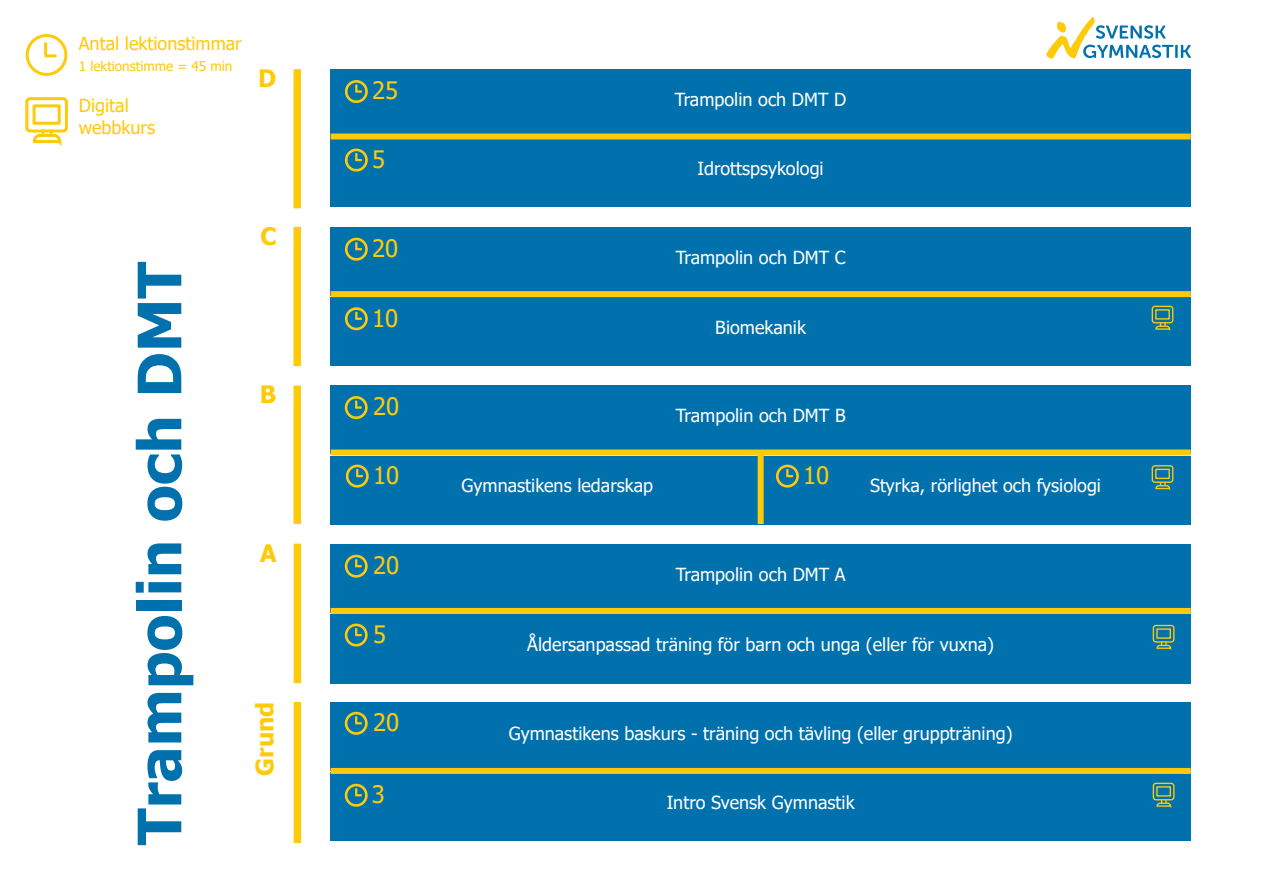
<style>
.page{position:relative;width:1263px;height:893px;background:#fff}
.page>*{position:absolute;margin:0;border:0;box-sizing:border-box;transform-origin:0 0}
.t1{font:700 60px "Tahoma";color:#0071ad}
.t2{font:24px "Tahoma";color:#feca0a}
.t3{font:700 24px "Tahoma";color:#feca0a}
.t4{font:18px "Tahoma";color:#fff}
.t5{font:18px "Tahoma";color:#feca0a}
.t6{font:13.5px "Tahoma";color:#feca0a}
</style>
<div class="page">
<svg style="left:1046px;top:17px;width:145px;height:42px"></svg>
<div style="left:331px;top:772px;width:860px;height:69px;background:#0071ad"></div>
<div style="left:331px;top:702px;width:860px;height:69px;background:#0071ad"></div>
<div style="left:331px;top:614px;width:860px;height:69px;background:#0071ad"></div>
<div style="left:331px;top:544px;width:860px;height:68px;background:#0071ad"></div>
<div style="left:331px;top:456px;width:860px;height:68px;background:#0071ad"></div>
<div style="left:331px;top:297px;width:860px;height:69px;background:#0071ad"></div>
<div style="left:331px;top:139px;width:860px;height:68px;background:#0071ad"></div>
<div style="left:331px;top:386px;width:860px;height:68px;background:#0071ad"></div>
<div style="left:331px;top:227px;width:860px;height:69px;background:#0071ad"></div>
<div style="left:331px;top:70px;width:860px;height:68px;background:#0071ad"></div>
<div style="left:294px;top:544px;width:7px;height:139px;background:#feca0a"></div>
<div style="left:293px;top:385px;width:8px;height:139px;background:#feca0a"></div>
<div style="left:293px;top:227px;width:8px;height:139px;background:#feca0a"></div>
<div style="left:293px;top:69px;width:8px;height:139px;background:#feca0a"></div>
<div style="left:331px;top:291px;width:860px;height:6px;background:#feca0a"></div>
<div style="left:331px;top:133px;width:860px;height:6px;background:#feca0a"></div>
<div style="left:331px;top:449px;width:860px;height:6px;background:#feca0a"></div>
<div style="left:331px;top:608px;width:860px;height:6px;background:#feca0a"></div>
<div style="left:331px;top:768px;width:860px;height:6px;background:#feca0a"></div>
<div style="left:1155px;top:309px;width:15px;height:11px;border:1px solid #feca0a"></div>
<div style="left:1152px;top:306px;width:21px;height:17px;border:1px solid #feca0a;border-radius:3px"></div>
<svg style="left:1154px;top:323px;width:17px;height:7px"></svg>
<div style="left:1155px;top:469px;width:15px;height:10px;border:1px solid #feca0a"></div>
<div style="left:1152px;top:465px;width:21px;height:18px;border:1px solid #feca0a;border-radius:3px"></div>
<svg style="left:1154px;top:482px;width:17px;height:8px"></svg>
<div style="left:1153px;top:625px;width:21px;height:18px;border:1px solid #feca0a;border-radius:3px"></div>
<svg style="left:1155px;top:642px;width:17px;height:8px"></svg>
<div style="left:1153px;top:783px;width:21px;height:17px;border:1px solid #feca0a;border-radius:3px"></div>
<svg style="left:1155px;top:800px;width:17px;height:7px"></svg>
<div style="left:345px;top:307px;width:23px;height:23px;border:3px solid #feca0a;border-radius:50%"></div>
<svg style="left:355px;top:312px;width:7px;height:8px"></svg>
<div style="left:345px;top:149px;width:23px;height:23px;border:3px solid #feca0a;border-radius:50%"></div>
<svg style="left:355px;top:153px;width:7px;height:8px"></svg>
<div style="left:345px;top:238px;width:23px;height:23px;border:3px solid #feca0a;border-radius:50%"></div>
<svg style="left:355px;top:242px;width:7px;height:8px"></svg>
<div style="left:345px;top:80px;width:23px;height:23px;border:3px solid #feca0a;border-radius:50%"></div>
<svg style="left:355px;top:85px;width:7px;height:8px"></svg>
<div style="left:345px;top:396px;width:23px;height:23px;border:3px solid #feca0a;border-radius:50%"></div>
<svg style="left:355px;top:401px;width:7px;height:8px"></svg>
<div style="left:345px;top:555px;width:23px;height:23px;border:3px solid #feca0a;border-radius:50%"></div>
<svg style="left:355px;top:559px;width:7px;height:8px"></svg>
<div style="left:345px;top:712px;width:23px;height:23px;border:3px solid #feca0a;border-radius:50%"></div>
<svg style="left:355px;top:716px;width:7px;height:8px"></svg>
<div style="left:345px;top:624px;width:23px;height:23px;border:3px solid #feca0a;border-radius:50%"></div>
<svg style="left:355px;top:628px;width:7px;height:8px"></svg>
<div style="left:345px;top:784px;width:23px;height:23px;border:3px solid #feca0a;border-radius:50%"></div>
<svg style="left:355px;top:788px;width:7px;height:8px"></svg>
<div style="left:346px;top:465px;width:23px;height:23px;border:3px solid #feca0a;border-radius:50%"></div>
<svg style="left:356px;top:469px;width:7px;height:8px"></svg>
<div style="left:776px;top:465px;width:23px;height:23px;border:3px solid #feca0a;border-radius:50%"></div>
<svg style="left:786px;top:469px;width:7px;height:8px"></svg>
<div style="left:758px;top:454px;width:6px;height:70px;background:#feca0a"></div>
<div style="left:294px;top:702px;width:7px;height:141px;background:#feca0a"></div>
<div style="left:33px;top:104px;width:28px;height:21px;border:3px solid #feca0a"></div>
<div style="left:25px;top:97px;width:43px;height:36px;border:3px solid #feca0a;border-radius:3px"></div>
<svg style="left:31px;top:129px;width:32px;height:16px"></svg>
<div style="left:26px;top:34px;width:41px;height:42px;border:3px solid #feca0a;border-radius:50%"></div>
<svg style="left:44px;top:42px;width:13px;height:15px"></svg>
<p class="t5" style="left:79px;top:32px;width:164px">Antal lektionstimmar</p>
<p class="t6" style="left:79px;top:57px;width:155px">1 lektionstimme = 45 min</p>
<p class="t5" style="left:79px;top:93px;width:52px">Digital</p>
<p class="t5" style="left:79px;top:115px;width:78px">webbkurs</p>
<p class="t3" style="left:258px;top:61px;width:20px">D</p>
<p class="t1" style="left:117px;top:845px;width:585px;rotate:-90deg">Trampolin och DMT</p>
<p class="t3" style="left:260px;top:220px;width:18px">C</p>
<p class="t3" style="left:260px;top:377px;width:18px">B</p>
<p class="t3" style="left:260px;top:537px;width:18px">A</p>
<p class="t3" style="left:248px;top:776px;width:76px;rotate:-90deg">Grund</p>
<p class="t2" style="left:372px;top:75px;width:28px">25</p>
<p class="t2" style="left:372px;top:143px;width:15px">5</p>
<p class="t2" style="left:372px;top:232px;width:28px">20</p>
<p class="t2" style="left:372px;top:302px;width:28px">10</p>
<p class="t2" style="left:373px;top:391px;width:28px">20</p>
<p class="t4" style="left:675px;top:88px;width:173px">Trampolin och DMT D</p>
<p class="t4" style="left:698px;top:157px;width:128px">Idrottspsykologi</p>
<p class="t4" style="left:676px;top:245px;width:172px">Trampolin och DMT C</p>
<p class="t4" style="left:715px;top:315px;width:92px">Biomekanik</p>
<p class="t4" style="left:676px;top:404px;width:171px">Trampolin och DMT B</p>
<p class="t2" style="left:373px;top:459px;width:28px">10</p>
<p class="t2" style="left:803px;top:459px;width:28px">10</p>
<p class="t4" style="left:462px;top:474px;width:193px">Gymnastikens ledarskap</p>
<p class="t4" style="left:870px;top:474px;width:233px">Styrka, rörlighet och fysiologi</p>
<p class="t2" style="left:373px;top:549px;width:28px">20</p>
<p class="t2" style="left:373px;top:618px;width:15px">5</p>
<p class="t2" style="left:373px;top:706px;width:28px">20</p>
<p class="t2" style="left:372px;top:778px;width:15px">3</p>
<p class="t4" style="left:676px;top:562px;width:172px">Trampolin och DMT A</p>
<p class="t4" style="left:527px;top:633px;width:468px">Åldersanpassad träning för barn och unga (eller för vuxna)</p>
<p class="t4" style="left:509px;top:721px;width:505px">Gymnastikens baskurs - träning och tävling (eller gruppträning)</p>
<p class="t4" style="left:667px;top:790px;width:189px">Intro Svensk Gymnastik</p>
</div>
